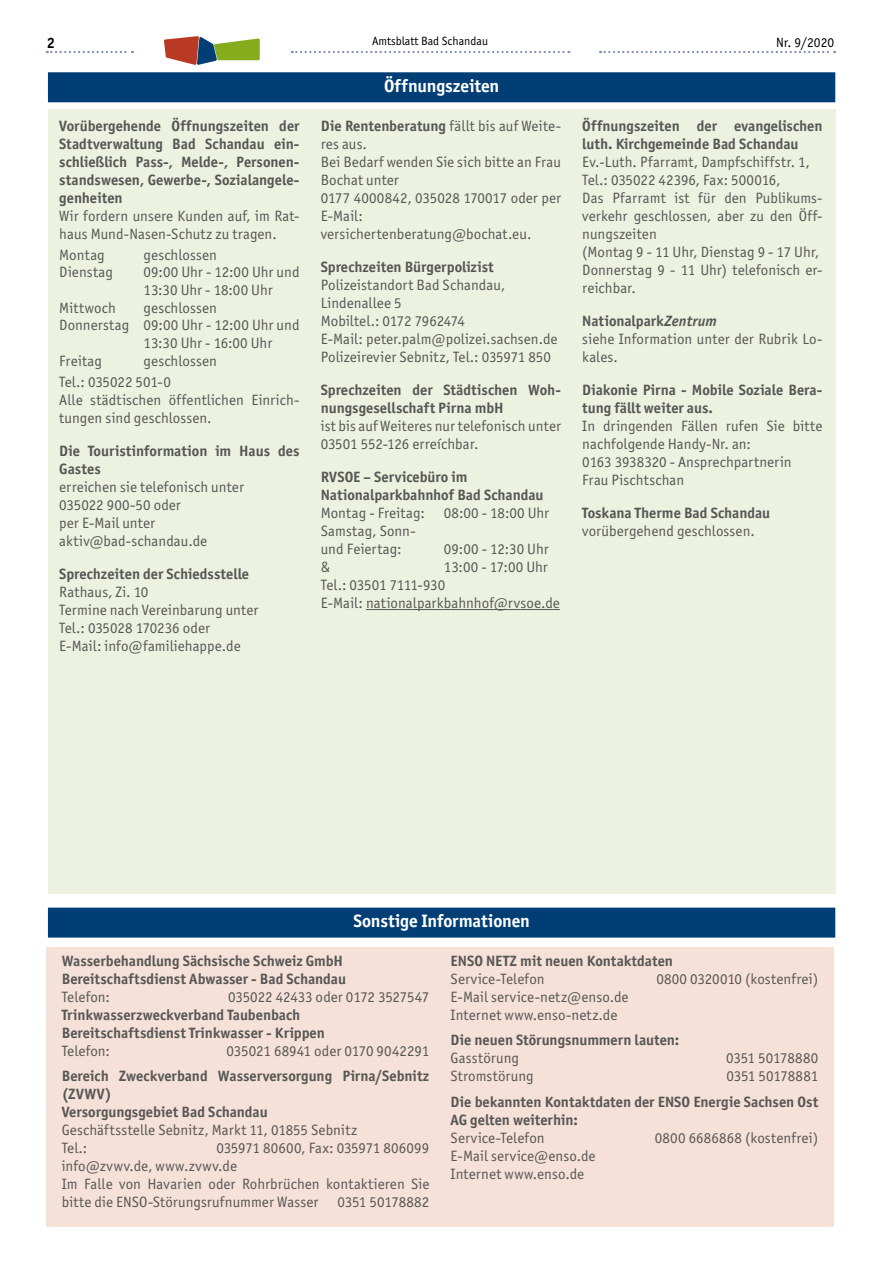
<style>
.page{position:relative;width:881px;height:1263px;background:#fff}
.page>*{position:absolute;margin:0;border:0;box-sizing:border-box;transform-origin:0 0}
.t1{font:700 18px "Officina San ITC";letter-spacing:-.005em;color:#fff}
.t2{font:15px/18px "Officina San ITC";letter-spacing:.005em;color:#575756}
.t3{font:700 15px/18px "Officina San ITC";color:#575756}
.t4{font:15px "Officina San ITC";letter-spacing:-.015em;color:#575756}
.t5{font:700 15px "Officina San ITC";color:#000}
.t6{font:13.5px "Officina San ITC";color:#000}
.t7{font:12px "Officina San ITC";color:#000}
.s1{font-weight:700}
.s2{font-weight:700;font-style:italic}
</style>
<div class="page">
<svg style="left:291px;top:51px;width:278px;height:2px"></svg>
<svg style="left:47px;top:51px;width:86px;height:2px"></svg>
<svg style="left:600px;top:51px;width:234px;height:2px"></svg>
<svg style="left:164px;top:36px;width:95px;height:29px"></svg>
<div style="left:48px;top:72px;width:787px;height:30px;background:#003e75"></div>
<div style="left:48px;top:908px;width:787px;height:30px;background:#003e75"></div>
<div style="left:47px;top:947px;width:786px;height:280px;background:#f5e1d8"></div>
<div style="left:48px;top:109px;width:787px;height:785px;background:#edf2e0"></div>
<hr style="left:366px;top:609px;width:193px;height:1px;background:#575756">
<p class="t5" style="left:47px;top:34px;width:10px">2</p>
<p class="t7" style="left:372px;top:34px;width:117px">Amtsblatt Bad Schandau</p>
<p class="t6" style="left:775px;top:34px;width:60px">Nr. 9/2020</p>
<p class="t1" style="left:384px;top:74px;width:117px">Öffnungszeiten</p>
<p class="t3" style="left:59px;top:117px;width:241px;text-align:justify">Vorübergehende Öffnungszeiten der Stadtverwaltung Bad Schandau ein&shy;schließlich Pass-, Melde-, Personen&shy;standswesen, Gewerbe-, Sozialangele&shy;genheiten</p>
<p class="t2" style="left:59px;top:207px;width:241px">Wir fordern unsere Kunden auf, im Rat&shy;haus Mund-Nasen-Schutz zu tragen.</p>
<p class="t2" style="left:59px;top:245px;width:47px">Montag</p>
<p class="t2" style="left:143px;top:245px;width:75px">geschlossen</p>
<p class="t2" style="left:59px;top:263px;width:55px">Dienstag</p>
<p class="t2" style="left:143px;top:263px;width:157px">09:00 Uhr - 12:00 Uhr und<br>13:30 Uhr - 18:00 Uhr</p>
<p class="t2" style="left:59px;top:298px;width:58px">Mittwoch</p>
<p class="t2" style="left:143px;top:298px;width:75px">geschlossen</p>
<p class="t2" style="left:59px;top:316px;width:242px">Donnerstag 09:00 Uhr - 12:00 Uhr und</p>
<p class="t2" style="left:143px;top:334px;width:130px">13:30 Uhr - 16:00 Uhr</p>
<p class="t2" style="left:59px;top:352px;width:44px">Freitag</p>
<p class="t2" style="left:59px;top:350px;width:159px;line-height:21.3px;text-indent:84px">geschlossen<br>Tel.: 035022 501-0</p>
<p class="t2" style="left:59px;top:391px;width:241px">Alle städtischen öffentlichen Einrich&shy;tungen sind geschlossen.</p>
<p class="t3" style="left:59px;top:442px;width:242px">Die Touristinformation im Haus des<br>Gastes</p>
<p class="t2" style="left:59px;top:478px;width:186px">erreichen sie telefonisch unter<br>035022 900-50 oder<br>per E-Mail unter aktiv@bad-schandau.de</p>
<p class="t3" style="left:59px;top:565px;width:191px">Sprechzeiten der Schiedsstelle</p>
<p class="t2" style="left:59px;top:583px;width:200px">Rathaus, Zi. 10<br>Termine nach Vereinbarung unter<br>Tel.: 035028 170236 oder<br>E-Mail: info@familiehappe.de</p>
<p class="t2" style="left:320px;top:117px;width:242px"><span class="s1">Die Rentenberatung</span> fällt bis auf Weite&shy;res aus.<br>Bei Bedarf wenden Sie sich bitte an Frau<br>Bochat unter<br>0177 4000842, 035028 170017 oder per<br>E-Mail: versichertenberatung@bochat.eu.</p>
<p class="t3" style="left:320px;top:258px;width:174px">Sprechzeiten Bürgerpolizist</p>
<p class="t2" style="left:320px;top:276px;width:238px">Polizeistandort Bad Schandau,<br>Lindenallee 5<br>Mobiltel.: 0172 7962474<br>E-Mail: peter.palm@polizei.sachsen.de<br>Polizeirevier Sebnitz, Tel.: 035971 850</p>
<p class="t3" style="left:320px;top:381px;width:241px">Sprechzeiten der Städtischen Woh&shy;nungsgesellschaft Pirna mbH</p>
<p class="t2" style="left:320px;top:417px;width:242px">ist bis auf Weiteres nur telefonisch unter<br>03501 552-126 erreíchbar.</p>
<p class="t3" style="left:320px;top:468px;width:224px">RVSOE – Servicebüro im<br>Nationalparkbahnhof Bad Schandau</p>
<p class="t2" style="left:320px;top:504px;width:105px">Montag - Freitag:</p>
<p class="t2" style="left:443px;top:504px;width:107px">08:00 - 18:00 Uhr</p>
<p class="t2" style="left:320px;top:522px;width:96px">Samstag, Sonn&shy;und Feiertag:</p>
<p class="t2" style="left:443px;top:540px;width:106px">09:00 - 12:30 Uhr</p>
<p class="t2" style="left:320px;top:558px;width:240px;text-indent:123px">13:00 - 17:00 Uhr<br>Tel.: 03501 7111-930<br>E-Mail: nationalparkbahnhof@rvsoe.de</p>
<p class="t2" style="left:320px;top:558px;width:11px">&amp;</p>
<p class="t3" style="left:582px;top:117px;width:241px">Öffnungszeiten der evangelischen luth. Kirchgemeinde Bad Schandau</p>
<p class="t2" style="left:582px;top:153px;width:242px">Ev.-Luth. Pfarramt, Dampfschiffstr. 1,<br>Tel.: 035022 42396, Fax: 500016,<br>Das Pfarramt ist für den Publikums&shy;verkehr geschlossen, aber zu den Öff&shy;nungszeiten<br>(Montag 9 - 11 Uhr, Dienstag 9 - 17 Uhr,<br>Donnerstag 9 - 11 Uhr) telefonisch er&shy;reichbar.</p>
<p class="t2" style="left:582px;top:312px;width:242px"><span class="s1">Nationalpark</span><span class="s2">Zentrum<br></span>siehe Information unter der Rubrik Lo&shy;kales.</p>
<p class="t3" style="left:582px;top:381px;width:241px">Diakonie Pirna - Mobile Soziale Bera&shy;tung fällt weiter aus.</p>
<p class="t2" style="left:582px;top:417px;width:242px">In dringenden Fällen rufen Sie bitte nachfolgende Handy-Nr. an:<br>0163 3938320 - Ansprechpartnerin<br>Frau Pischtschan</p>
<p class="t3" style="left:582px;top:504px;width:189px">Toskana Therme Bad Schandau</p>
<p class="t2" style="left:582px;top:522px;width:174px">vorübergehend geschlossen.</p>
<p class="t1" style="left:353px;top:910px;width:178px">Sonstige Informationen</p>
<p class="t3" style="left:62px;top:952px;width:286px">Wasserbehandlung Sächsische Schweiz GmbH<br>Bereitschaftsdienst Abwasser - Bad Schandau</p>
<p class="t2" style="left:62px;top:988px;width:50px">Telefon:</p>
<p class="t4" style="left:228px;top:988px;width:202px">035022 42433 oder 0172 3527547</p>
<p class="t3" style="left:62px;top:1006px;width:264px">Trinkwasserzweckverband Taubenbach<br>Bereitschaftsdienst Trinkwasser - Krippen</p>
<p class="t2" style="left:62px;top:1042px;width:50px">Telefon:</p>
<p class="t2" style="left:226px;top:1042px;width:204px">035021 68941 oder 0170 9042291</p>
<p class="t3" style="left:62px;top:1067px;width:369px">Bereich Zweckverband Wasserversorgung Pirna/Sebnitz (ZVWV)<br>Versorgungsgebiet Bad Schandau</p>
<p class="t2" style="left:62px;top:1121px;width:297px">Geschäftsstelle Sebnitz, Markt 11, 01855 Sebnitz<br>Tel.:</p>
<p class="t2" style="left:62px;top:1139px;width:369px;text-indent:155px">035971 80600, Fax: 035971 806099 info@zvwv.de, www.zvwv.de<br>Im Falle von Havarien oder Rohrbrüchen kontaktieren Sie bitte die ENSO-Störungsrufnummer Wasser</p>
<p class="t2" style="left:337px;top:1193px;width:93px">0351 50178882</p>
<p class="t3" style="left:450px;top:952px;width:224px">ENSO NETZ mit neuen Kontaktdaten</p>
<p class="t2" style="left:450px;top:970px;width:95px">Service-Telefon</p>
<p class="t2" style="left:656px;top:970px;width:163px">0800 0320010 (kostenfrei)</p>
<p class="t2" style="left:450px;top:988px;width:179px">E-Mail service-netz@enso.de<br>Internet www.enso-netz.de</p>
<p class="t3" style="left:450px;top:1031px;width:230px">Die neuen Störungsnummern lauten:</p>
<p class="t2" style="left:450px;top:1049px;width:70px">Gasstörung</p>
<p class="t2" style="left:726px;top:1049px;width:93px">0351 50178880</p>
<p class="t2" style="left:450px;top:1067px;width:85px">Stromstörung</p>
<p class="t2" style="left:726px;top:1067px;width:93px">0351 50178881</p>
<p class="t3" style="left:450px;top:1093px;width:369px">Die bekannten Kontaktdaten der ENSO Energie Sachsen Ost<br>AG gelten weiterhin:</p>
<p class="t2" style="left:450px;top:1129px;width:95px">Service-Telefon</p>
<p class="t2" style="left:654px;top:1129px;width:165px">0800 6686868 (kostenfrei)</p>
<p class="t2" style="left:450px;top:1147px;width:146px">E-Mail service@enso.de<br>Internet www.enso.de</p>
</div>
